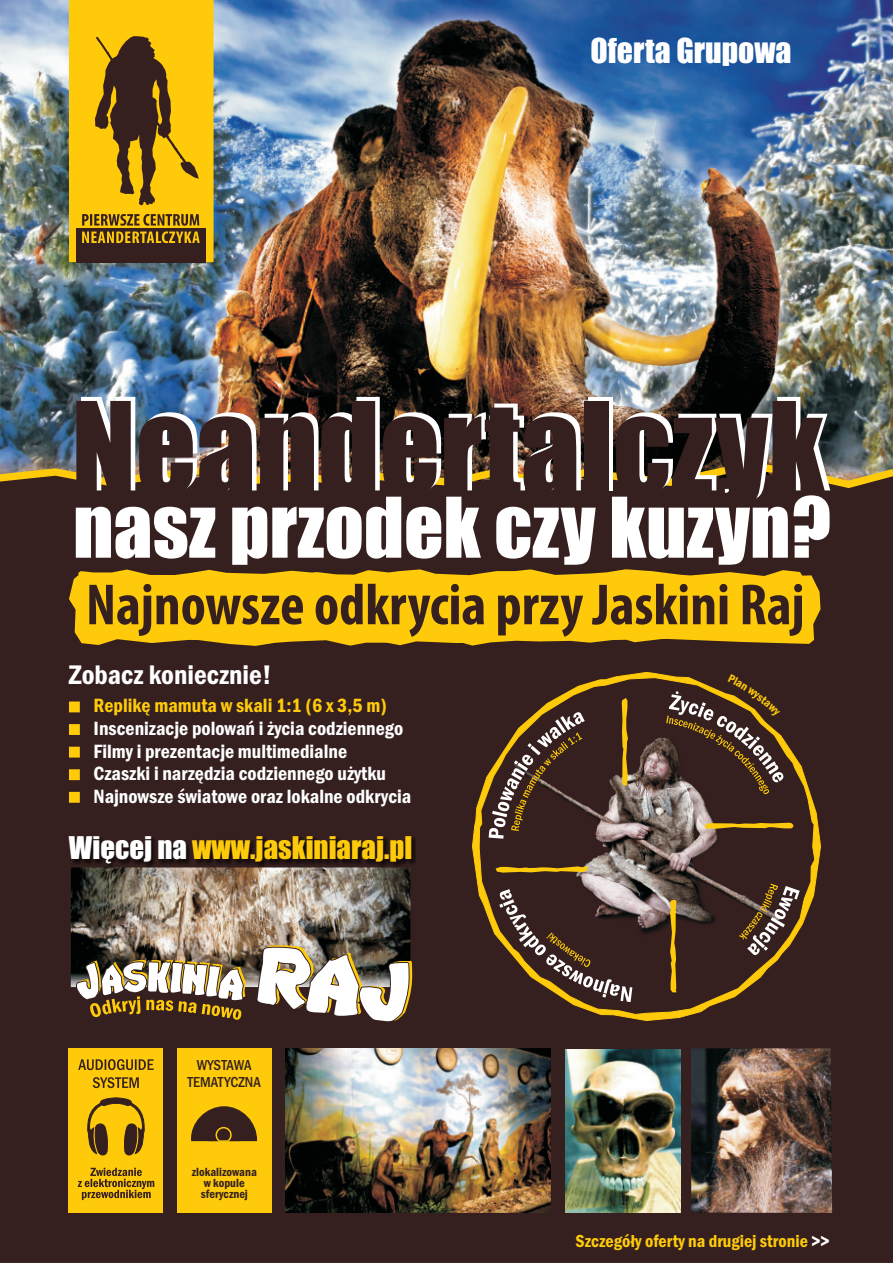
<style>
.page{position:relative;width:893px;height:1263px;background:#fff}
.page>*{position:absolute;margin:0;border:0;box-sizing:border-box;transform-origin:0 0}
.t1{font:118.5px "Impact";color:#fff}
.t2{font:77.25px "Impact";color:#fff}
.t3{font:31.65px "Impact";color:#fff}
.t4{font:28.95px "Impact";color:#feca0a}
.t5{font:600 condensed 27.9px "Franklin Gothic";color:#fff}
.t6{font:600 condensed 19.95px/22.6px "Franklin Gothic";color:#fff}
.t7{font:600 condensed 19.95px "Franklin Gothic";color:#feca0a}
.t8{font:600 condensed 18px "Franklin Gothic";color:#feca0a}
.t9{font:500 condensed 15px/17px "Franklin Gothic";color:#35201f;text-align:center}
.t10{font:600 condensed 12.3px/11.1px "Franklin Gothic";color:#35201f;text-align:center}
.s1{color:#fff}
</style>
<div class="page">
<img style="left:0;top:0;width:893px;height:459px">
<div style="left:0;top:492px;width:893px;height:771px;background:#35201f"></div>
<div style="left:69px;top:0;width:145px;height:262px;background:#feca0a"></div>
<div style="left:76px;top:228px;width:129px;height:34px;background:#35201f"></div>
<svg style="left:95px;top:36px;width:104px;height:169px"></svg>
<svg style="left:82px;top:214px;width:118px;height:29px"></svg>
<img style="left:0;top:459px;width:893px;height:33px">
<svg style="left:69px;top:569px;width:751px;height:77px;background:#be9410"></svg>
<svg style="left:89px;top:584px;width:713px;height:53px;background:#b99011"></svg>
<img style="left:691px;top:1048px;width:141px;height:165px">
<div style="left:69px;top:1048px;width:94px;height:165px;background:#feca0a"></div>
<svg style="left:78px;top:1168px;width:76px;height:32px"></svg>
<img style="left:565px;top:1049px;width:115px;height:164px">
<img style="left:286px;top:1048px;width:264px;height:165px">
<svg style="left:69px;top:701px;width:11px;height:102px"></svg>
<div style="left:177px;top:1048px;width:94px;height:165px;background:#feca0a"></div>
<svg style="left:472px;top:672px;width:349px;height:349px;background:#513b2e"></svg>
<svg style="left:622px;top:698px;width:6px;height:88px"></svg>
<svg style="left:496px;top:866px;width:92px;height:7px"></svg>
<svg style="left:705px;top:823px;width:88px;height:6px"></svg>
<svg style="left:670px;top:900px;width:6px;height:92px"></svg>
<svg style="left:489px;top:712px;width:96px;height:127px;background:#543f31"></svg>
<svg style="left:739px;top:884px;width:61px;height:71px;background:#65503e"></svg>
<svg style="left:499px;top:889px;width:133px;height:113px;background:#554136"></svg>
<img style="left:71px;top:868px;width:339px;height:77px">
<div style="left:69px;top:837px;width:346px;height:31px;background:#231f20;opacity:.69"></div>
<img style="left:64px;top:945px;width:348px;height:213px">
<svg style="left:666px;top:674px;width:117px;height:120px;background:#553f2f"></svg>
<h3 class="t3" style="left:590px;top:38px;width:203px">Oferta Grupowa</h3>
<h1 class="t1" style="left:76px;top:397px;width:755px">Neandertalczyk</h1>
<h2 class="t2" style="left:73px;top:497px;width:759px">nasz przodek czy kuzyn?</h2>
<h3 class="t5" style="left:69px;top:664px;width:204px">Zobacz koniecznie!</h3>
<p class="t7" style="left:94px;top:698px;width:295px">Replikę mamuta w skali 1:1 (6 x 3,5 m)</p>
<p class="t6" style="left:94px;top:718px;width:319px">Inscenizacje polowań i życia codziennego Filmy i prezentacje multimedialne<br>Czaszki i narzędzia codziennego użytku Najnowsze światowe oraz lokalne odkrycia</p>
<h3 class="t4" style="left:69px;top:836px;width:345px"><span class="s1">Więcej na</span> www.jaskiniaraj.pl</h3>
<p class="t9" style="left:188px;top:1057px;width:75px">WYSTAWA<br>TEMATYCZNA</p>
<p class="t10" style="left:192px;top:1167px;width:67px">zlokalizowana w kopule sferycznej</p>
<p class="t8" style="left:575px;top:1234px;width:256px">Szczegóły oferty na drugiej stronie <span class="s1">&gt;&gt;</span></p>
</div>
